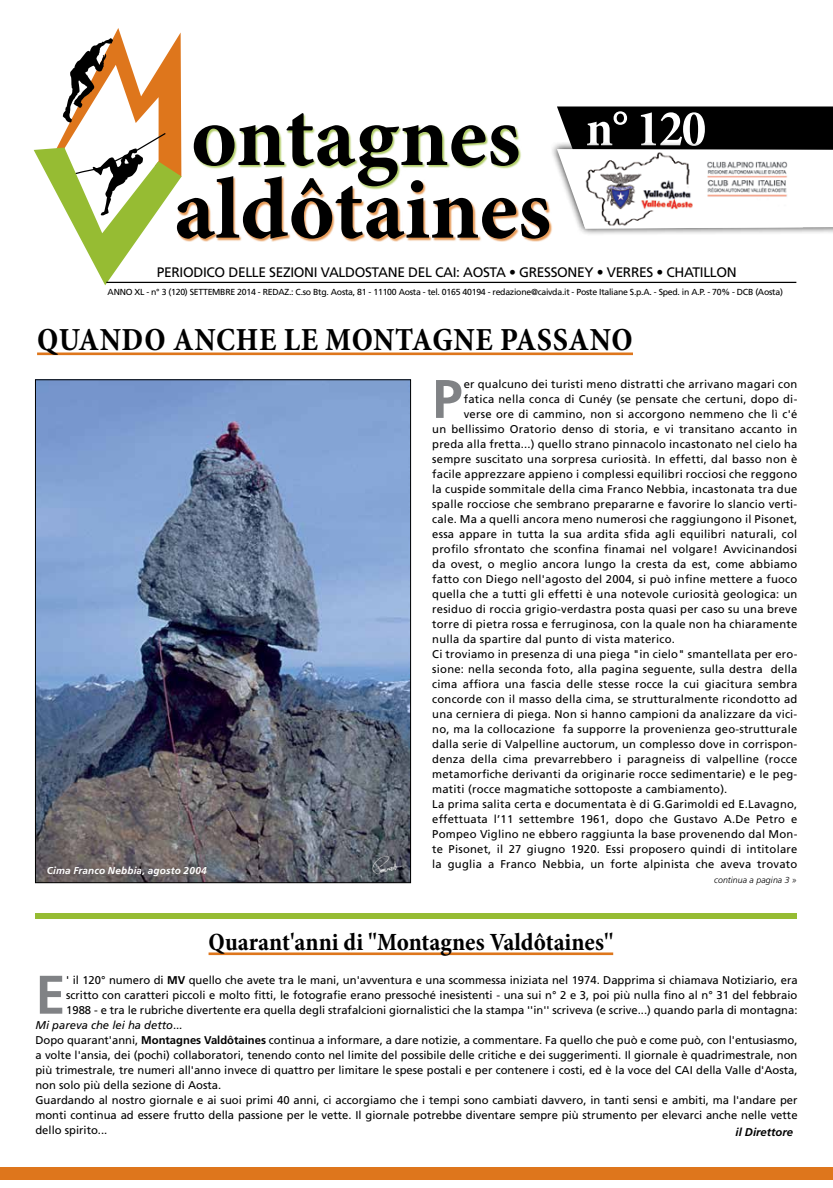
<style>
.page{position:relative;width:833px;height:1188px;background:#fff}
.page>*{position:absolute;margin:0;border:0;box-sizing:border-box;transform-origin:0 0}
.t1{font:700 87.5px/72.6px "Minion Pro";color:#000}
.t2{font:700 54.25px "Frutiger";color:#808285}
.t3{font:700 condensed 51.75px "Minion Pro";color:#fff}
.t4{font:700 condensed 32.5px "Minion Pro";letter-spacing:.02em;color:#000}
.t5{font:700 condensed 25px "Minion Pro";letter-spacing:-.005em;color:#000}
.t6{font:13.75px "Frutiger";letter-spacing:-.025em;color:#000}
.t7{font:11.25px/15px "Frutiger";letter-spacing:.02em;color:#000;text-align:justify}
.t8{font:11.25px/15px "Frutiger";color:#000}
.t9{font:italic 11.25px "Frutiger LT Std";color:#000}
.t10{font:italic 700 11.25px "Frutiger LT Std";color:#000}
.t11{font:italic 700 10px "Frutiger LT Std";letter-spacing:.015em;color:#fff}
.t12{font:8.75px "Frutiger";letter-spacing:-.03em;color:#000}
.t13{font:italic 300 8.75px "Frutiger LT Std";letter-spacing:.01em;color:#000}
.s1{font-weight:700}
.s2{font-family:"Frutiger";font-style:normal}
</style>
<div class="page">
<div style="left:0;top:1167px;width:833px;height:12px;background:#de761c"></div>
<div style="left:194px;top:114px;width:327px;height:76px;background:#96bc33;opacity:.75"></div>
<div style="left:177px;top:176px;width:375px;height:66px;background:#de761c;opacity:.75"></div>
<svg style="left:34px;top:28px;width:148px;height:257px"></svg>
<hr style="left:106px;top:282px;width:690px;height:1px;background:#000">
<hr style="left:37px;top:352px;width:596px;height:3px;background:#de761c">
<div style="left:550px;top:141px;width:283px;height:95px;background:#000;opacity:.85"></div>
<svg style="left:557px;top:106px;width:276px;height:122px"></svg>
<img style="left:583px;top:152px;width:220px;height:76px">
<img style="left:37px;top:381px;width:372px;height:499px">
<img style="left:367px;top:851px;width:39px;height:26px">
<div style="left:35px;top:912px;width:761px;height:6px;background:#96bc33"></div>
<hr style="left:208px;top:952px;width:405px;height:2px;background:#de761c">
<h3 class="t3" style="left:586px;top:93px;width:122px">N° 120</h3>
<h1 class="t1" style="left:174px;top:99px;width:378px">ontagnes aldôtaines</h1>
<p class="t6" style="left:157px;top:264px;width:581px">periodico delle sezioni valdostane del cAI : aosta • gressoney • verres • chatillon</p>
<p class="t12" style="left:108px;top:287px;width:677px">Anno xL - n° 3 (120) settembre 2014 - Redaz.: C.so Btg. Aosta, 81 - 11100 Aosta - tel. 0165 40194 - redazione@caivda.it - Poste Italiane S.p.A. - Sped. in A.P. - 70% - DCB (Aosta)</p>
<h3 class="t4" style="left:37px;top:317px;width:597px">QUANDO ANCHE LE MONTAGNE PASSANO</h3>
<h2 class="t2" style="left:432px;top:367px;width:32px">P</h2>
<p class="t7" style="left:464px;top:376px;width:335px">er qualcuno dei turisti meno distratti che arrivano magari con</p>
<p class="t7" style="left:464px;top:391px;width:335px">fatica nella conca di Cunéy (se pensate che certuni, dopo di-</p>
<p class="t7" style="left:464px;top:406px;width:335px">verse ore di cammino, non si accorgono nemmeno che lì c'é</p>
<p class="t7" style="left:432px;top:421px;width:366px">un bellissimo Oratorio denso di storia, e vi transitano accanto in</p>
<p class="t7" style="left:432px;top:436px;width:366px">preda alla fretta...) quello strano pinnacolo incastonato nel cielo ha</p>
<p class="t7" style="left:432px;top:451px;width:366px">sempre suscitato una sorpresa curiosità. In effetti, dal basso non è</p>
<p class="t7" style="left:432px;top:466px;width:366px">facile apprezzare appieno i complessi equilibri rocciosi che reggono</p>
<p class="t7" style="left:432px;top:481px;width:366px">la cuspide sommitale della cima Franco Nebbia, incastonata tra due</p>
<p class="t7" style="left:432px;top:496px;width:366px">spalle rocciose che sembrano prepararne e favorire lo slancio verti-</p>
<p class="t7" style="left:432px;top:511px;width:366px">cale. Ma a quelli ancora meno numerosi che raggiungono il Pisonet,</p>
<p class="t7" style="left:432px;top:526px;width:366px">essa appare in tutta la sua ardita sfida agli equilibri naturali, col</p>
<p class="t7" style="left:432px;top:541px;width:366px">profilo sfrontato che sconfina finamai nel volgare! Avvicinandosi</p>
<p class="t7" style="left:432px;top:556px;width:367px">da ovest, o meglio ancora lungo la cresta da est, come abbiamo</p>
<p class="t7" style="left:432px;top:571px;width:366px">fatto con Diego nell'agosto del 2004, si può infine mettere a fuoco</p>
<p class="t7" style="left:432px;top:586px;width:366px">quella che a tutti gli effetti è una notevole curiosità geologica: un</p>
<p class="t7" style="left:432px;top:601px;width:366px">residuo di roccia grigio-verdastra posta quasi per caso su una breve</p>
<p class="t7" style="left:432px;top:616px;width:366px">torre di pietra rossa e ferruginosa, con la quale non ha chiaramente</p>
<p class="t7" style="left:432px;top:631px;width:244px">nulla da spartire dal punto di vista materico.</p>
<p class="t7" style="left:432px;top:646px;width:366px">Ci troviamo in presenza di una piega "in cielo" smantellata per ero-</p>
<p class="t7" style="left:432px;top:661px;width:366px">sione: nella seconda foto, alla pagina seguente, sulla destra della</p>
<p class="t7" style="left:432px;top:676px;width:367px">cima affiora una fascia delle stesse rocce la cui giacitura sembra</p>
<p class="t7" style="left:432px;top:691px;width:366px">concorde con il masso della cima, se strutturalmente ricondotto ad</p>
<p class="t7" style="left:432px;top:706px;width:366px">una cerniera di piega. Non si hanno campioni da analizzare da vici-</p>
<p class="t7" style="left:432px;top:721px;width:366px">no, ma la collocazione fa supporre la provenienza geo-strutturale</p>
<p class="t7" style="left:432px;top:736px;width:366px">dalla serie di Valpelline auctorum, un complesso dove in corrispon-</p>
<p class="t7" style="left:432px;top:751px;width:366px">denza della cima prevarrebbero i paragneiss di valpelline (rocce</p>
<p class="t7" style="left:432px;top:766px;width:366px">metamorfiche derivanti da originarie rocce sedimentarie) e le peg-</p>
<p class="t7" style="left:432px;top:781px;width:297px">matiti (rocce magmatiche sottoposte a cambiamento).</p>
<p class="t7" style="left:432px;top:796px;width:366px">La prima salita certa e documentata è di G .Garimoldi ed E .Lavagno,</p>
<p class="t7" style="left:432px;top:811px;width:366px">effettuata l’11 settembre 1961, dopo che G ustavo A.De Petro e</p>
<p class="t7" style="left:432px;top:826px;width:366px">Pompeo Viglino ne ebbero raggiunta la base provenendo dal Mon-</p>
<p class="t7" style="left:432px;top:841px;width:366px">te Pisonet, il 27 giugno 1920. Essi proposero quindi di intitolare</p>
<p class="t7" style="left:432px;top:856px;width:366px">la guglia a Franco Nebbia, un forte alpinista che aveva trovato</p>
<p class="t11" style="left:47px;top:864px;width:161px">Cima Franco Nebbia, agosto 2004</p>
<p class="t13" style="left:714px;top:875px;width:84px">continua a pagina 3 »</p>
<h3 class="t5" style="left:208px;top:924px;width:406px">QUARANT'ANNI DI ''MONTAGNES VALDÔTAINES''</h3>
<h2 class="t2" style="left:35px;top:962px;width:32px">E</h2>
<p class="t7" style="left:66px;top:971px;width:733px">' il 120° numero di <span class="s1">MV</span> quello che avete tra le mani, un'avventura e una scommessa iniziata nel 1974. Dapprima si chiamava Notiziario, era scritto con caratteri piccoli e molto fitti, le fotografie erano pressoché inesistenti - una sui n° 2 e 3, poi più nulla fino al n° 31 del febbraio 1988 - e tra le rubriche divertente era quella degli strafalcioni giornalistici che la stampa ''in'' scriveva (e scrive...) quando parla di montagna:</p>
<p class="t9" style="left:35px;top:1017px;width:148px">Mi pareva che lei ha detto<span class="s2">...</span></p>
<p class="t8" style="left:35px;top:1031px;width:763px">Dopo quarant'anni, <span class="s1">Montagnes Valdôtaines</span> continua a informare, a dare notizie, a commentare. Fa quello che può e come può, con l'entusiasmo, a volte l'ansia, dei (pochi) collaboratori, tenendo conto nel limite del possibile delle critiche e dei suggerimenti. Il giornale è quadrimestrale, non più trimestrale, tre numeri all'anno invece di quattro per limitare le spese postali e per contenere i costi, ed è la voce del CAI della Valle d'Aosta, non solo più della sezione di Aosta.<br>G uardando al nostro giornale e ai suoi primi 40 anni, ci accorgiamo che i tempi sono cambiati davvero, in tanti sensi e ambiti, ma l'andare per monti continua ad essere frutto della passione per le vette. Il giornale potrebbe diventare sempre più strumento per elevarci anche nelle vette dello spirito...</p>
<p class="t10" style="left:735px;top:1125px;width:59px">il Direttore</p>
</div>
